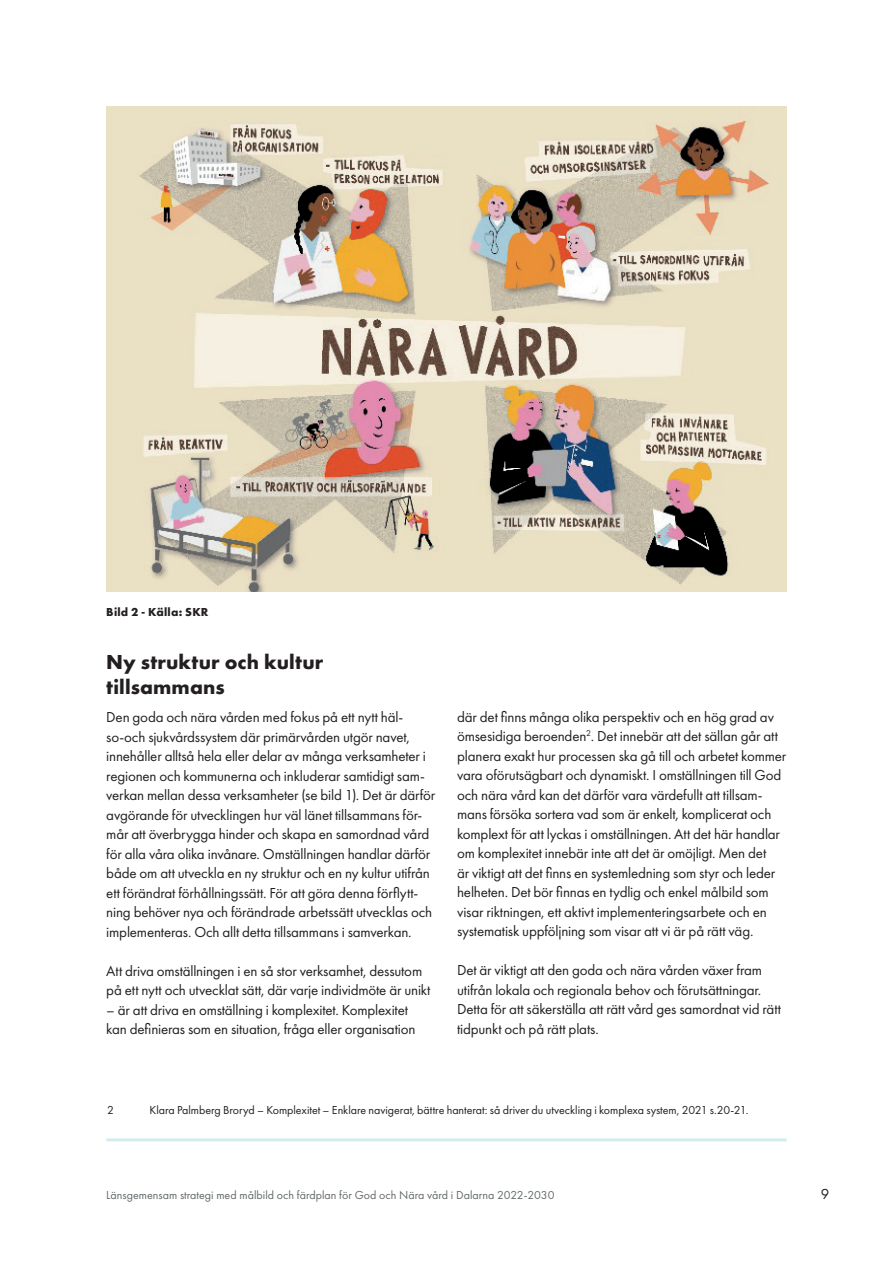
<style>
.page{position:relative;width:893px;height:1263px;background:#fff}
.page>*{position:absolute;margin:0;border:0;box-sizing:border-box;transform-origin:0 0}
.t1{font:700 21px/25.2px "Futura PT";letter-spacing:.005em;color:#231f20}
.t2{font:15px/19.5px "Futura PT";letter-spacing:-.01em;color:#231f20}
.t3{font:12px "Futura PT";letter-spacing:-.005em;color:#231f20}
.t4{font:12px "Futura PT";color:#64696b}
.t5{font:700 12px "Futura PT";letter-spacing:.025em;color:#231f20}
</style>
<div class="page">
<hr style="left:106px;top:1138px;width:681px;height:3px;background:#d2edf0">
<img style="left:106px;top:106px;width:681px;height:485px">
<p class="t5" style="left:106px;top:604px;width:104px">Bild 2 - Källa: SKR</p>
<h1 class="t1" style="left:106px;top:649px;width:219px">Ny struktur och kultur tillsammans</h1>
<p class="t2" style="left:106px;top:707px;width:331px">Den goda och nära vården med fokus på ett nytt häl&shy;so-och sjukvårdssystem där primärvården utgör navet, innehåller alltså hela eller delar av många verksamheter i regionen och kommunerna och inkluderar samtidigt sam&shy;verkan mellan dessa verksamheter (se bild 1). Det är därför avgörande för utvecklingen hur väl länet tillsammans för&shy;mår att överbrygga hinder och skapa en samordnad vård för alla våra olika invånare. Omställningen handlar därför både om att utveckla en ny struktur och en ny kultur utifrån ett förändrat förhållningssätt. För att göra denna förflytt&shy;ning behöver nya och förändrade arbetssätt utvecklas och implementeras. Och allt detta tillsammans i samverkan.</p>
<p class="t2" style="left:106px;top:961px;width:326px">Att driva omställningen i en så stor verksamhet, dessutom på ett nytt och utvecklat sätt, där varje individmöte är unikt</p>
<p class="t2" style="left:106px;top:1000px;width:311px">– är att driva en omställning i komplexitet. Komplexitet kan definieras som en situation, fråga eller organisation</p>
<p class="t2" style="left:457px;top:707px;width:331px">där det finns många olika perspektiv och en hög grad av ömsesidiga beroenden<sup>2</sup>. Det innebär att det sällan går att planera exakt hur processen ska gå till och arbetet kommer vara oförutsägbart och dynamiskt. I omställningen till God och nära vård kan det därför vara värdefullt att tillsam&shy;mans försöka sortera vad som är enkelt, komplicerat och komplext för att lyckas i omställningen. Att det här handlar om komplexitet innebär inte att det är omöjligt. Men det<br>är viktigt att det finns en systemledning som styr och leder helheten. Det bör finnas en tydlig och enkel målbild som visar riktningen, ett aktivt implementeringsarbete och en systematisk uppföljning som visar att vi är på rätt väg.</p>
<p class="t2" style="left:457px;top:960px;width:325px">Det är viktigt att den goda och nära vården växer fram utifrån lokala och regionala behov och förutsättningar.<br>Detta för att säkerställa att rätt vård ges samordnat vid rätt tidpunkt och på rätt plats.</p>
<p class="t3" style="left:107px;top:1103px;width:8px">2</p>
<p class="t3" style="left:150px;top:1103px;width:600px">Klara Palmberg Broryd – Komplexitet – Enklare navigerat, bättre hanterat: så driver du utveckling i komplexa system, 2021 s.20-21.</p>
<p class="t4" style="left:106px;top:1188px;width:450px">Länsgemensam strategi med målbild och färdplan för God och Nära vård i Dalarna 2022-2030</p>
<p class="t2" style="left:821px;top:1184px;width:10px">9</p>
</div>
